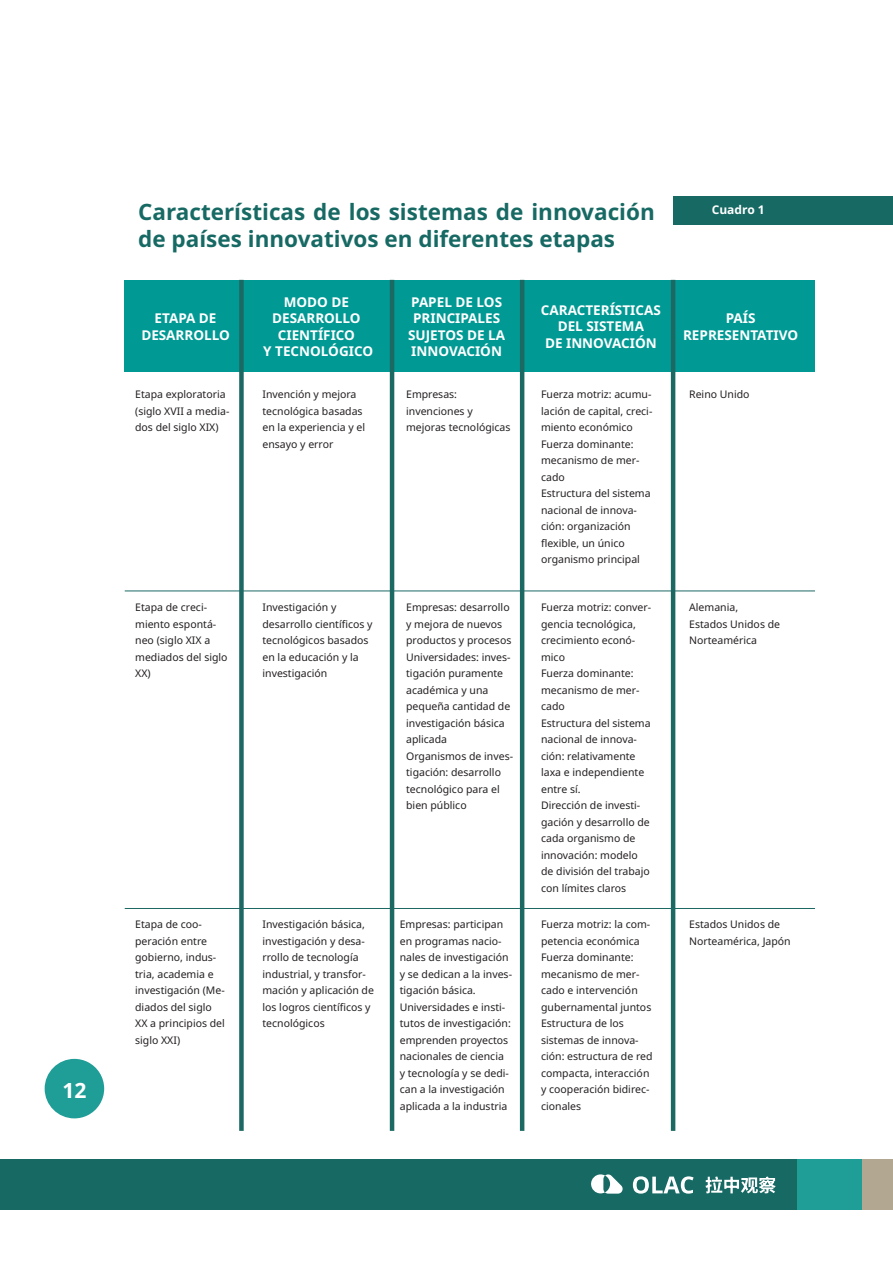
<style>
.page{position:relative;width:893px;height:1263px;background:#fff}
.page>*{position:absolute;margin:0;border:0;box-sizing:border-box;transform-origin:0 0}
.t1{font:700 22.5px/27px "Noto Sans";color:#176964}
.t2{font:700 21px "Noto Sans";color:#fff}
.t3{font:700 13.5px/16.2px "Noto Sans";color:#fff;text-align:center}
.t4{font:700 12px "Noto Sans";color:#fff}
.t5{font:10.5px/16.5px "Noto Sans";color:#231f20}
</style>
<div class="page">
<div style="left:0;top:1159px;width:863px;height:50px;background:#176964"></div>
<div style="left:797px;top:1159px;width:66px;height:50px;background:#1f9d97"></div>
<div style="left:863px;top:1159px;width:30px;height:50px;background:#b2a892"></div>
<svg style="left:633px;top:1176px;width:61px;height:17px"></svg>
<svg style="left:591px;top:1174px;width:32px;height:19px"></svg>
<svg style="left:705px;top:1176px;width:71px;height:17px"></svg>
<svg style="left:45px;top:1059px;width:59px;height:59px"></svg>
<div style="left:674px;top:196px;width:219px;height:29px;background:#176964"></div>
<div style="left:125px;top:280px;width:690px;height:91px;background:#009994"></div>
<div style="left:239px;top:280px;width:5px;height:851px;background:#1c6963"></div>
<hr style="left:390px;top:280px;width:4px;height:851px;background:#1c6963">
<hr style="left:520px;top:280px;width:4px;height:851px;background:#1c6963">
<hr style="left:671px;top:280px;width:4px;height:851px;background:#1c6963">
<hr style="left:125px;top:590px;width:690px;height:1px;background:#1c6963">
<hr style="left:125px;top:908px;width:690px;height:1px;background:#1c6963">
<h2 class="t2" style="left:62px;top:1075px;width:26px">12</h2>
<p class="t1" style="left:138px;top:199px;width:518px">Características de los sistemas de innovación de países innovativos en diferentes etapas</p>
<p class="t4" style="left:712px;top:201px;width:54px">Cuadro 1</p>
<p class="t3" style="left:155px;top:311px;width:63px">ETAPA DE</p>
<p class="t3" style="left:141px;top:327px;width:90px">DESARROLLO</p>
<p class="t5" style="left:135px;top:387px;width:96px">Etapa exploratoria (siglo XVII a media&shy;dos del siglo XIX)</p>
<p class="t5" style="left:135px;top:599px;width:94px">Etapa de creci&shy;miento espontá&shy;neo (siglo XIX a mediados del siglo<br>XX)</p>
<p class="t5" style="left:135px;top:916px;width:91px">Etapa de coo&shy;peración entre gobierno, indus&shy;tria, academia e investigación (Me&shy;diados del siglo<br>XX a principios del siglo XXI)</p>
<p class="t3" style="left:284px;top:294px;width:67px">MODO DE</p>
<p class="t3" style="left:272px;top:311px;width:90px">DESARROLLO</p>
<p class="t3" style="left:278px;top:327px;width:79px">CIENTÍFICO</p>
<p class="t3" style="left:263px;top:343px;width:111px">Y TECNOLÓGICO</p>
<p class="t5" style="left:262px;top:387px;width:104px">Invención y mejora tecnológica basadas en la experiencia y el ensayo y error</p>
<p class="t5" style="left:262px;top:599px;width:112px">Investigación y desarrollo científicos y tecnológicos basados en la educación y la investigación</p>
<p class="t3" style="left:408px;top:294px;width:98px">PAPEL DE LOS<br>PRINCIPALES<br>SUJETOS DE LA<br>INNOVACIÓN</p>
<p class="t3" style="left:541px;top:303px;width:121px">CARACTERÍSTICAS<br>DEL SISTEMA</p>
<p class="t3" style="left:545px;top:335px;width:113px">DE INNOVACIÓN</p>
<p class="t5" style="left:406px;top:387px;width:52px">Empresas:</p>
<p class="t5" style="left:406px;top:403px;width:68px">invenciones y</p>
<p class="t5" style="left:406px;top:420px;width:106px">mejoras tecnológicas</p>
<p class="t5" style="left:406px;top:599px;width:107px">Empresas: desarrollo y mejora de nuevos productos y procesos</p>
<p class="t5" style="left:406px;top:649px;width:106px">Universidades: inves&shy;tigación puramente académica y una pequeña cantidad de investigación básica aplicada</p>
<p class="t5" style="left:406px;top:748px;width:108px">Organismos de inves&shy;tigación: desarrollo tecnológico para el bien público</p>
<p class="t5" style="left:541px;top:387px;width:113px;text-align:justify">Fuerza motriz: acumu&shy;lación de capital, creci&shy;miento económico</p>
<p class="t5" style="left:541px;top:436px;width:100px">Fuerza dominante: mecanismo de mer&shy;cado</p>
<p class="t5" style="left:541px;top:486px;width:111px">Estructura del sistema nacional de innova&shy;ción: organización flexible, un único organismo principal</p>
<p class="t5" style="left:541px;top:599px;width:112px">Fuerza motriz: conver&shy;gencia tecnológica, crecimiento econó&shy;mico</p>
<p class="t5" style="left:541px;top:665px;width:100px">Fuerza dominante: mecanismo de mer&shy;cado</p>
<p class="t5" style="left:541px;top:715px;width:111px">Estructura del sistema nacional de innova&shy;ción: relativamente laxa e independiente entre sí.</p>
<p class="t5" style="left:541px;top:797px;width:110px">Dirección de investi&shy;gación y desarrollo de cada organismo de innovación: modelo de división del trabajo con límites claros</p>
<p class="t5" style="left:262px;top:916px;width:113px">Investigación básica, investigación y desa&shy;rrollo de tecnología industrial, y transfor&shy;mación y aplicación de los logros científicos y tecnológicos</p>
<p class="t5" style="left:400px;top:916px;width:114px">Empresas: participan en programas nacio&shy;nales de investigación y se dedican a la inves&shy;tigación básica.</p>
<p class="t5" style="left:400px;top:999px;width:113px">Universidades e insti&shy;tutos de investigación: emprenden proyectos nacionales de ciencia y tecnología y se dedi&shy;can a la investigación aplicada a la industria</p>
<p class="t5" style="left:541px;top:916px;width:111px">Fuerza motriz: la com&shy;petencia económica</p>
<p class="t5" style="left:541px;top:949px;width:112px">Fuerza dominante: mecanismo de mer&shy;cado e intervención gubernamental juntos</p>
<p class="t5" style="left:541px;top:1015px;width:113px">Estructura de los sistemas de innova&shy;ción: estructura de red compacta, interacción y cooperación bidirec&shy;cionales</p>
<p class="t3" style="left:726px;top:311px;width:31px">PAÍS</p>
<p class="t3" style="left:683px;top:327px;width:117px">REPRESENTATIVO</p>
<p class="t5" style="left:689px;top:387px;width:62px">Reino Unido</p>
<p class="t5" style="left:689px;top:599px;width:50px">Alemania,</p>
<p class="t5" style="left:689px;top:616px;width:92px">Estados Unidos de<br>Norteamérica</p>
<p class="t5" style="left:689px;top:916px;width:103px">Estados Unidos de<br>Norteamérica, Japón</p>
</div>
